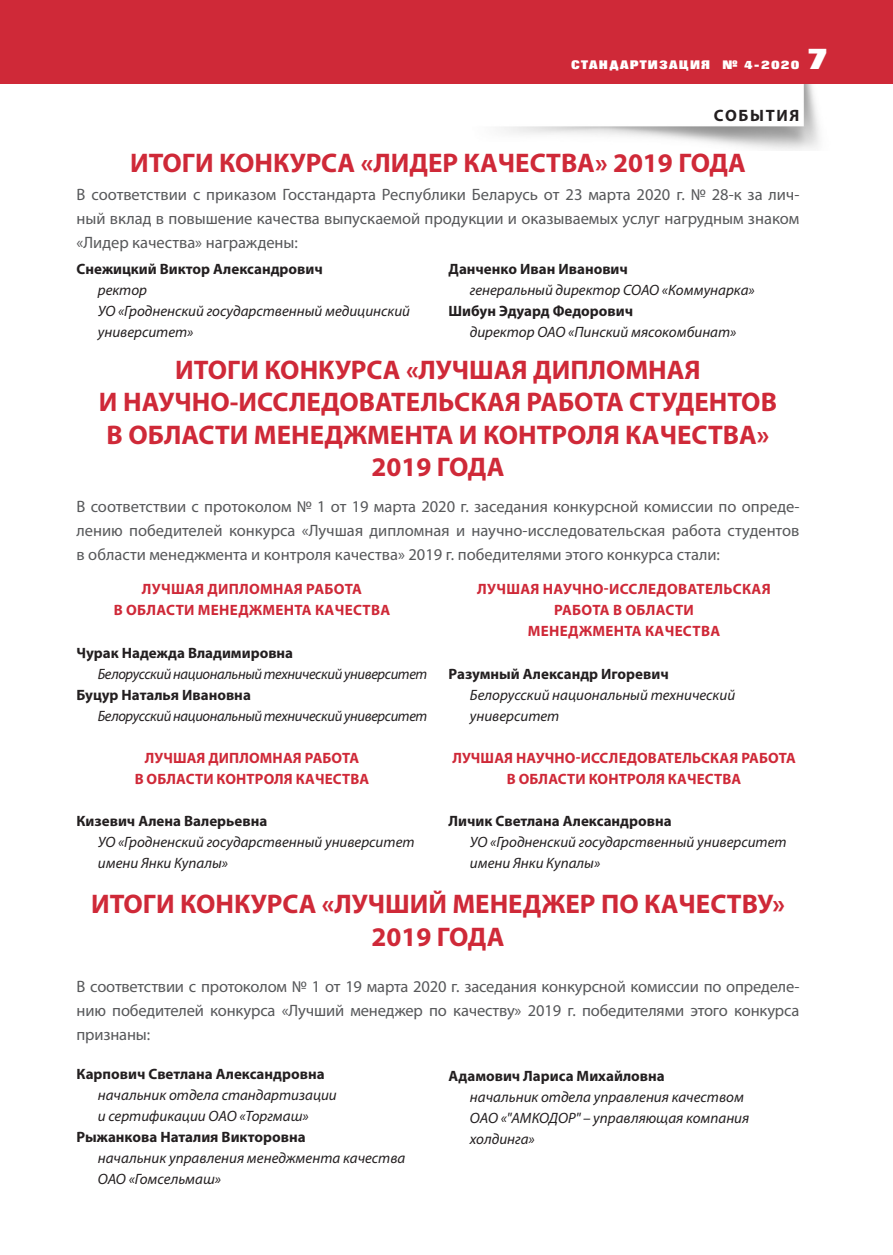
<style>
.page{position:relative;width:893px;height:1255px;background:#fff}
.page>*{position:absolute;margin:0;border:0;box-sizing:border-box;transform-origin:0 0}
.t1{font:700 30px "Folio LT Medium Cyrillic";color:#fff}
.Заголок_под_ПП{font:700 27px/32.4px "Myriad Pro";color:#cf2938;text-align:center}
.Лид{font:16.5px/24px "Myriad Pro";color:#57585a;text-align:justify}
.t2{font:700 16.5px "Myriad Pro";letter-spacing:.1em;color:#231f20}
.Стиль_абзаца_2{font:italic 15px/21px "Myriad Pro";color:#231f20}
.Стиль_абзаца_2-2{font:700 15px "Myriad Pro";color:#231f20}
.Стиль_абзаца_2-3{font:700 15px/21px "Myriad Pro";letter-spacing:.015em;color:#cf2938;text-align:center}
.Стиль_абзаца_2-4{font:italic 15px "Myriad Pro";letter-spacing:-.025em;color:#231f20}
.t3{font:700 12px "Folio LT Medium Cyrillic";letter-spacing:.1em;color:#fff}
.t4{font:12px "Renew";letter-spacing:.1em;color:#fff}
</style>
<div class="page">
<img style="left:373px;top:83px;width:461px;height:67px">
<div style="left:0;top:0;width:893px;height:83px;background:#cf2938"></div>
<p class="t3" style="left:571px;top:57px;width:230px">СТАНДАРТИЗАЦИЯ № 4-2020</p>
<p class="t4" style="left:597px;top:59px;width:204px">СТАНДАРТИЗАЦИЯ № 1-2019</p>
<h1 class="t1" style="left:807px;top:41px;width:23px">7</h1>
<p class="t2" style="left:714px;top:105px;width:87px">СОБЫТИЯ</p>
<p class="Заголок_под_ПП" style="left:130px;top:146px;width:617px">ИТОГИ КОНКУРСА «ЛИДЕР КАЧЕСТВА» 2019 ГОДА</p>
<p class="Лид" style="left:77px;top:182px;width:724px">В соответствии с приказом Госстандарта Республики Беларусь от 23 марта 2020 г. № 28-к за лич&shy;ный вклад в повышение качества выпускаемой продукции и оказываемых услуг нагрудным знаком «Лидер качества» награждены:</p>
<p class="Стиль_абзаца_2-2" style="left:77px;top:259px;width:248px">Снежицкий Виктор Александрович</p>
<p class="Стиль_абзаца_2" style="left:98px;top:279px;width:314px">ректор<br>УО «Гродненский государственный медицинский университет»</p>
<p class="Заголок_под_ПП" style="left:99px;top:353px;width:679px">ИТОГИ КОНКУРСА «ЛУЧШАЯ ДИПЛОМНАЯ<br>И НАУЧНО-ИССЛЕДОВАТЕЛЬСКАЯ РАБОТА СТУДЕНТОВ В ОБЛАСТИ МЕНЕДЖМЕНТА И КОНТРОЛЯ КАЧЕСТВА» 2019 ГОДА</p>
<p class="Лид" style="left:77px;top:494px;width:724px">В соответствии с протоколом № 1 от 19 марта 2020 г. заседания конкурсной комиссии по опреде&shy;лению победителей конкурса «Лучшая дипломная и научно-исследовательская работа студентов в области менеджмента и контроля качества» 2019 г. победителями этого конкурса стали:</p>
<p class="Стиль_абзаца_2-3" style="left:114px;top:578px;width:278px">ЛУЧШАЯ ДИПЛОМНАЯ РАБОТА<br>В ОБЛАСТИ МЕНЕДЖМЕНТА КАЧЕСТВА</p>
<p class="Стиль_абзаца_2-2" style="left:77px;top:642px;width:218px">Чурак Надежда Владимировна</p>
<p class="Стиль_абзаца_2-4" style="left:98px;top:664px;width:331px">Белорусский национальный технический университет</p>
<p class="Стиль_абзаца_2-2" style="left:77px;top:684px;width:176px">Буцур Наталья Ивановна</p>
<p class="Стиль_абзаца_2-4" style="left:98px;top:706px;width:331px">Белорусский национальный технический университет</p>
<p class="Стиль_абзаца_2-3" style="left:135px;top:746px;width:236px">ЛУЧШАЯ ДИПЛОМНАЯ РАБОТА<br>В ОБЛАСТИ КОНТРОЛЯ КАЧЕСТВА</p>
<p class="Стиль_абзаца_2-2" style="left:77px;top:810px;width:192px">Кизевич Алена Валерьевна</p>
<p class="Стиль_абзаца_2" style="left:98px;top:830px;width:318px">УО «Гродненский государственный университет имени Янки Купалы»</p>
<p class="Стиль_абзаца_2-2" style="left:449px;top:259px;width:181px">Данченко Иван Иванович</p>
<p class="Стиль_абзаца_2" style="left:470px;top:279px;width:286px">генеральный директор СОАО «Коммунарка»</p>
<p class="Стиль_абзаца_2-2" style="left:449px;top:301px;width:186px">Шибун Эдуард Федорович</p>
<p class="Стиль_абзаца_2" style="left:470px;top:321px;width:268px">директор ОАО «Пинский мясокомбинат»</p>
<p class="Стиль_абзаца_2-3" style="left:477px;top:578px;width:295px">ЛУЧШАЯ НАУЧНО-ИССЛЕДОВАТЕЛЬСКАЯ<br>РАБОТА В ОБЛАСТИ<br>МЕНЕДЖМЕНТА КАЧЕСТВА</p>
<p class="Стиль_абзаца_2-2" style="left:449px;top:663px;width:222px">Разумный Александр Игоревич</p>
<p class="Стиль_абзаца_2" style="left:470px;top:683px;width:267px">Белорусский национальный технический университет</p>
<p class="Стиль_абзаца_2-3" style="left:452px;top:746px;width:345px">ЛУЧШАЯ НАУЧНО-ИССЛЕДОВАТЕЛЬСКАЯ РАБОТА<br>В ОБЛАСТИ КОНТРОЛЯ КАЧЕСТВА</p>
<p class="Стиль_абзаца_2-2" style="left:449px;top:810px;width:225px">Личик Светлана Александровна</p>
<p class="Стиль_абзаца_2" style="left:470px;top:830px;width:318px">УО «Гродненский государственный университет имени Янки Купалы»</p>
<p class="Заголок_под_ПП" style="left:91px;top:887px;width:695px">ИТОГИ КОНКУРСА «ЛУЧШИЙ МЕНЕДЖЕР ПО КАЧЕСТВУ»<br>2019 ГОДА</p>
<p class="Лид" style="left:77px;top:974px;width:724px">В соответствии с протоколом № 1 от 19 марта 2020 г. заседания конкурсной комиссии по определе&shy;нию победителей конкурса «Лучший менеджер по качеству» 2019 г. победителями этого конкурса признаны:</p>
<p class="Стиль_абзаца_2-2" style="left:77px;top:1064px;width:250px">Карпович Светлана Александровна</p>
<p class="Стиль_абзаца_2" style="left:98px;top:1084px;width:241px">начальник отдела стандартизации и сертификации ОАО «Торгмаш»</p>
<p class="Стиль_абзаца_2-2" style="left:77px;top:1127px;width:231px">Рыжанкова Наталия Викторовна</p>
<p class="Стиль_абзаца_2" style="left:98px;top:1147px;width:309px">начальник управления менеджмента качества<br>ОАО «Гомсельмаш»</p>
<p class="Стиль_абзаца_2-2" style="left:449px;top:1065px;width:218px">Адамович Лариса Михайловна</p>
<p class="Стиль_абзаца_2" style="left:470px;top:1085px;width:281px">начальник отдела управления качеством<br>ОАО «"АМКОДОР" – управляющая компания холдинга»</p>
</div>
